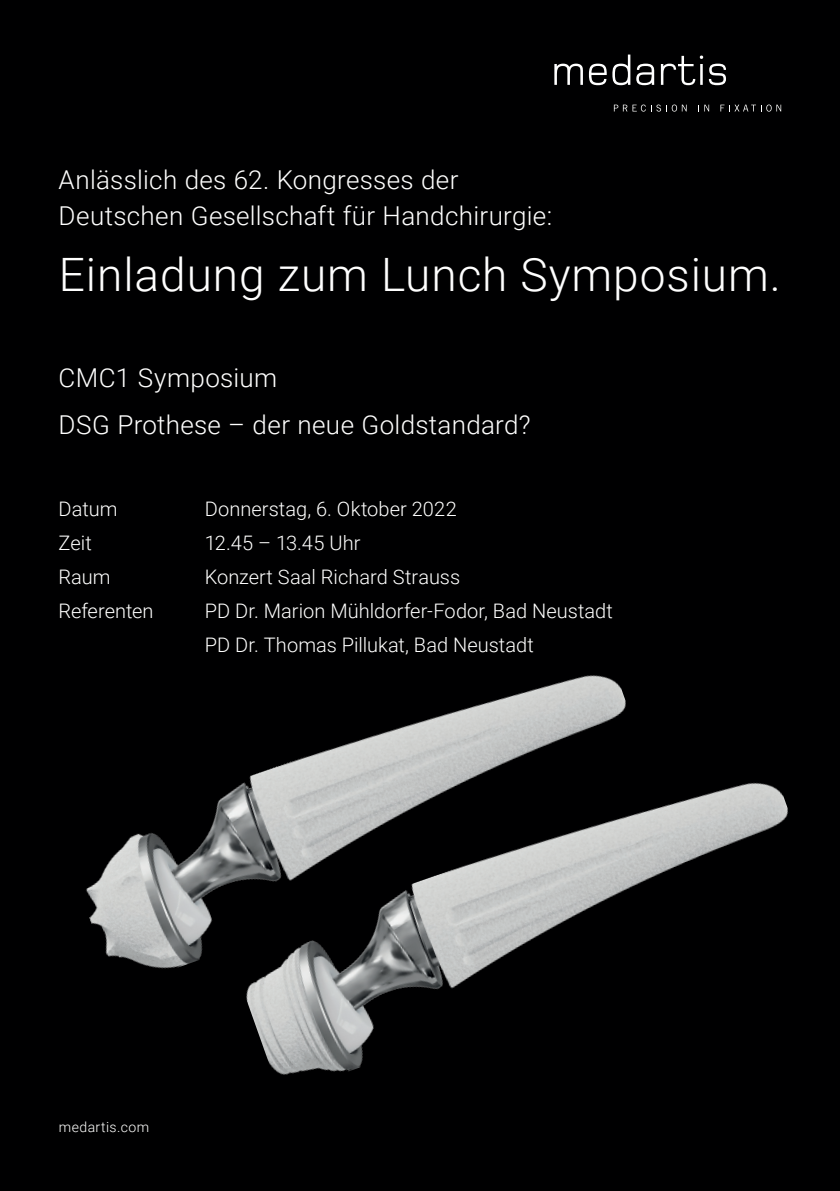
<style>
.page{position:relative;width:840px;height:1191px;background:#fff}
.page>*{position:absolute;margin:0;border:0;box-sizing:border-box;transform-origin:0 0}
.t1{font:300 46px "Roboto";letter-spacing:.02em;color:#fff}
.t2{font:300 26px/36px "Roboto";letter-spacing:.01em;color:#fff}
.t3{font:300 20px/34px "Roboto";color:#fff}
.t4{font:300 14px "Roboto";letter-spacing:.035em;color:#fff}
</style>
<div class="page">
<div style="left:0;top:0;width:839px;height:1191px;background:#000001"></div>
<img style="left:228px;top:757px;width:593px;height:338px">
<img style="left:63px;top:649px;width:596px;height:341px">
<svg style="left:554px;top:64px;width:28px;height:21px"></svg>
<svg style="left:588px;top:64px;width:18px;height:21px"></svg>
<svg style="left:612px;top:55px;width:18px;height:30px"></svg>
<svg style="left:636px;top:64px;width:18px;height:21px"></svg>
<svg style="left:660px;top:56px;width:42px;height:29px"></svg>
<svg style="left:708px;top:64px;width:17px;height:21px"></svg>
<svg style="left:613px;top:105px;width:73px;height:7px"></svg>
<svg style="left:704px;top:105px;width:4px;height:6px"></svg>
<svg style="left:720px;top:105px;width:46px;height:6px"></svg>
<svg style="left:765px;top:105px;width:6px;height:7px"></svg>
<svg style="left:776px;top:105px;width:4px;height:6px"></svg>
<h2 class="t2" style="left:59px;top:160px;width:494px">Anlässlich des 62. Kongresses der<br>Deutschen Gesellschaft für Handchirurgie:</h2>
<h1 class="t1" style="left:59px;top:242px;width:723px">Einladung zum Lunch Symposium.</h1>
<h2 class="t2" style="left:59px;top:353px;width:473px;line-height:47.4px">CMC1 Symposium<br>DSG Prothese – der neue Goldstandard?</h2>
<p class="t3" style="left:59px;top:491px;width:60px">Datum</p>
<p class="t3" style="left:205px;top:491px;width:253px">Donnerstag, 6. Oktober 2022</p>
<p class="t3" style="left:59px;top:525px;width:35px">Zeit</p>
<p class="t3" style="left:205px;top:525px;width:157px">12.45 – 13.45 Uhr</p>
<p class="t3" style="left:59px;top:559px;width:53px">Raum</p>
<p class="t3" style="left:205px;top:559px;width:257px">Konzert Saal Richard Strauss</p>
<p class="t3" style="left:59px;top:593px;width:96px">Referenten</p>
<p class="t3" style="left:205px;top:593px;width:409px">PD Dr. Marion Mühldorfer-Fodor, Bad Neustadt<br>PD Dr. Thomas Pillukat, Bad Neustadt</p>
<p class="t4" style="left:59px;top:1117px;width:92px">medartis.com</p>
</div>
